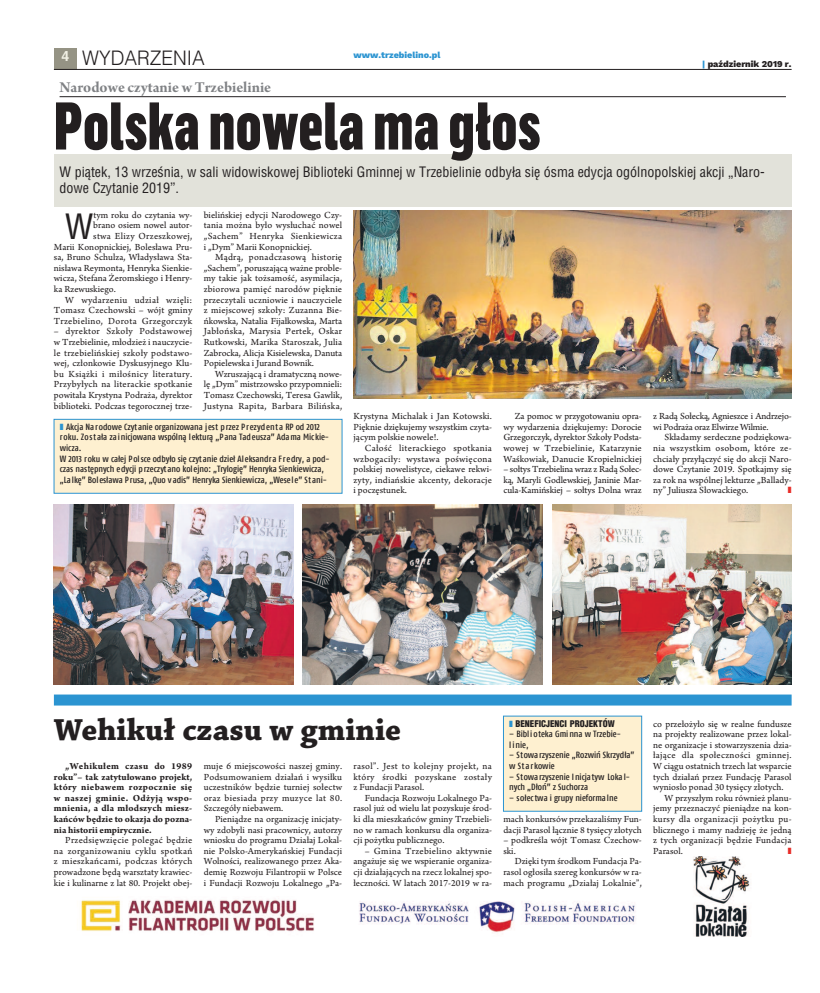
<style>
.page{position:relative;width:820px;height:993px;background:#fff}
.page>*{position:absolute;margin:0;border:0;box-sizing:border-box;transform-origin:0 0}
.t1{font:900 66px "Flama Condensed";color:#231f20;scale:.9 1}
.t2{font:33.9px "Switzerland Condensed";color:#231f20}
.t3{font:700 32px "Chaparral Pro";color:#231f20}
.t4{font:300 20px "Switzerland";color:#231f20;scale:.95 1}
.t5{font:16px "Arno Pro Bold Subhead";color:#808285}
.t6{font:14px/16px "Switzerland Condensed";color:#231f20}
.t7{font:9.8px/10.6px "Arno Pro Sm Text";color:#231f20;text-align:justify}
.t8{font:9.8px/10.6px "Arno Pro Bold Sm Text";color:#231f20;text-align:justify}
.t9{font:9.8px "Arno Pro Sm Text";letter-spacing:.03em;color:#231f20}
.t10{font:9.8px/10.6px "Arno Pro Sm Text";letter-spacing:-.02em;color:#231f20}
.t11{font:500 condensed 9px/10.6px "Fago Q4";letter-spacing:-.005em;color:#231f20}
.t12{font:900 9px "Switzerland Cond";letter-spacing:-.005em;color:#231f20}
.t13{font:800 9px "Work Sans";color:#2b94d1}
.t14{font:800 9px "Work Sans";color:#231f20}
.s1{color:#2b94d1}
</style>
<div class="page">
<div style="left:54px;top:154px;width:737px;height:53px;background:#e2e2da"></div>
<div style="left:54px;top:48px;width:23px;height:21px;background:#959384"></div>
<hr style="left:54px;top:69px;width:737px;height:1px;background:#231f20">
<div style="left:54px;top:694px;width:737px;height:11px;background:#2b94d1"></div>
<img style="left:81px;top:899px;width:233px;height:33px">
<img style="left:359px;top:901px;width:277px;height:32px">
<img style="left:693px;top:856px;width:57px;height:80px">
<div style="left:503px;top:716px;width:138px;height:94px;background:#fef0d0"></div>
<hr style="left:60px;top:96px;width:725px;height:1px;background:#231f20">
<img style="left:353px;top:211px;width:438px;height:187px">
<img style="left:54px;top:504px;width:239px;height:180px">
<img style="left:303px;top:504px;width:239px;height:180px">
<img style="left:552px;top:504px;width:239px;height:180px">
<div style="left:54px;top:419px;width:288px;height:74px;background:#fef0d0"></div>
<div style="left:54px;top:419px;width:288px;height:74px;border:1px solid #2b94d1"></div>
<h3 class="t4" style="left:61px;top:47px;width:152px"><sup>4</sup> WYDARZENIA</h3>
<p class="t13" style="left:353px;top:51px;width:89px">www.trzebielino.pl</p>
<p class="t14" style="left:701px;top:60px;width:91px"><span class="s1">|</span> październik 2019 r.</p>
<h3 class="t5" style="left:60px;top:81px;width:213px">Narodowe czytanie w Trzebielinie</h3>
<h1 class="t1" style="left:54px;top:102px;width:542px">Polska nowelama głos</h1>
<h3 class="t6" style="left:60px;top:164px;width:706px">W piątek, 13 września, w sali widowiskowej Biblioteki Gminnej w Trzebielinie odbyła się ósma edycja ogólnopolskiej akcji „Naro&shy;dowe Czytanie 2019”.</h3>
<h2 class="t2" style="left:65px;top:207px;width:30px">W</h2>
<p class="t7" style="left:93px;top:210px;width:100px">tym roku do czytania wy-</p>
<p class="t7" style="left:93px;top:221px;width:100px">brano osiem nowel autor-</p>
<p class="t9" style="left:93px;top:232px;width:100px">stwa Elizy Orzeszkowej,</p>
<p class="t7" style="left:54px;top:242px;width:140px">Marii Konopnickiej, Bolesława Pru-</p>
<p class="t7" style="left:54px;top:253px;width:140px">sa, Bruno Schulza, Władysława Sta-</p>
<p class="t7" style="left:54px;top:263px;width:140px">nisława Reymonta, Henryka Sienkie-</p>
<p class="t7" style="left:54px;top:274px;width:140px">wicza, Stefana Żeromskiego i Henry-</p>
<p class="t7" style="left:54px;top:284px;width:63px">ka Rzewuskiego.</p>
<p class="t9" style="left:65px;top:296px;width:128px">W wydarzeniu udział wzięli:</p>
<p class="t7" style="left:54px;top:306px;width:140px">Tomasz Czechowski – wójt gminy</p>
<p class="t9" style="left:54px;top:317px;width:140px">Trzebielino, Dorota Grzegorczyk</p>
<p class="t7" style="left:54px;top:327px;width:140px">– dyrektor Szkoły Podstawowej w Trzebielinie, młodzież i nauczycie&shy;le trzebielińskiej szkoły podstawo&shy;wej, członkowie Dyskusyjnego Klu&shy;bu Książki i miłośnicy literatury.<br>Przybyłych na literackie spotkanie powitała Krystyna Podraża, dyrektor biblioteki. Podczas tegorocznej trze-</p>
<p class="t7" style="left:204px;top:210px;width:140px">bielińskiej edycji Narodowego Czy&shy;tania można było wysłuchać nowel „Sachem” Henryka Sienkiewicza i „Dym” Marii Konopnickiej.</p>
<p class="t7" style="left:204px;top:253px;width:140px;text-indent:11px">Mądrą, ponadczasową historię „Sachem”, poruszającą ważne proble&shy;my takie jak tożsamość, asymilacja, zbiorowa pamięć narodów pięknie przeczytali uczniowie i nauczyciele z miejscowej szkoły: Zuzanna Bie&shy;ńkowska, Natalia Fijałkowska, Marta Jabłońska, Marysia Pertek, Oskar Rutkowski, Marika Staroszak, Julia Zabrocka, Alicja Kisielewska, Danuta Popielewska i Jurand Bownik.</p>
<p class="t7" style="left:204px;top:369px;width:140px;text-indent:11px">Wzruszającą i dramatyczną nowe&shy;lę „Dym” mistrzowsko przypomnieli:<br>Tomasz Czechowski, Teresa Gawlik, Justyna Rapita, Barbara Bilińska,</p>
<p class="t11" style="left:60px;top:421px;width:271px"><span class="s1">❚</span> Akcja Narodowe Czytanie organizowana jest przez Prezydenta RP od 2012 roku. Została zainicjowana wspólną lekturą „Pana Tadeusza” Adama Mickie&shy;wicza.<br>W 2013 roku w całej Polsce odbyło się czytanie dzieł Aleksandra Fredry, a pod&shy;czas następnych edycji przeczytano kolejno: „Trylogię” Henryka Sienkiewicza, „Lalkę” Bolesława Prusa, „Quo vadis” Henryka Sienkiewicza, „Wesele” Stani-</p>
<p class="t7" style="left:353px;top:411px;width:140px">Krystyna Michalak i Jan Kotowski.<br>Pięknie dziękujemy wszystkim czyta&shy;jącym polskie nowele!.</p>
<p class="t7" style="left:353px;top:443px;width:140px;text-indent:11px">Całość literackiego spotkania wzbogaciły: wystawa poświęcona polskiej nowelistyce, ciekawe rekwi&shy;zyty, indiańskie akcenty, dekoracje i poczęstunek.</p>
<p class="t7" style="left:503px;top:411px;width:140px;text-indent:11px">Za pomoc w przygotowaniu opra&shy;wy wydarzenia dziękujemy: Dorocie Grzegorczyk, dyrektor Szkoły Podsta&shy;wowej w Trzebielinie, Katarzynie Waśkowiak, Danucie Kropielnickiej</p>
<p class="t7" style="left:503px;top:464px;width:140px">– sołtys Trzebielina wraz z Radą Sołec&shy;ką, Maryli Godlewskiej, Janinie Mar&shy;cula-Kamińskiej – sołtys Dolna wraz</p>
<p class="t10" style="left:653px;top:411px;width:140px">z Radą Sołecką, Agnieszce i Andrzejo&shy;wi Podraża oraz Elwirze Wilmie.</p>
<p class="t7" style="left:653px;top:433px;width:140px;text-indent:11px">Składamy serdeczne podziękowa&shy;nia wszystkim osobom, które ze&shy;chciały przyłączyć się do akcji Naro&shy;dowe Czytanie 2019. Spotkajmy się za rok na wspólnej lekturze „Ballady&shy;ny” Juliusza Słowackiego.</p>
<h3 class="t3" style="left:54px;top:717px;width:349px">wehikuł czasu w gminie</h3>
<p class="t12" style="left:509px;top:718px;width:107px"><span class="s1">❚</span> BENEFICJENCI PROJEKTÓW</p>
<p class="t11" style="left:509px;top:728px;width:113px">– Biblioteka Gminna w Trzebie&shy;linie,</p>
<p class="t11" style="left:509px;top:749px;width:127px">– Stowarzyszenie „Rozwiń Skrzydła” w Starkowie</p>
<p class="t11" style="left:509px;top:770px;width:122px">– Stowarzyszenie Inicjatyw Lokal&shy;nych „Dłoń” z Suchorza</p>
<p class="t11" style="left:509px;top:792px;width:110px">– sołectwa i grupy nieformalne</p>
<p class="t7" style="left:353px;top:761px;width:140px">rasol”. Jest to kolejny projekt, na który środki pozyskane zostały z Fundacji Parasol.</p>
<p class="t7" style="left:353px;top:793px;width:140px;text-indent:11px">Fundacja Rozwoju Lokalnego Pa&shy;rasol już od wielu lat pozyskuje środ&shy;ki dla mieszkańców gminy Trzebieli&shy;no w ramach konkursu dla organiza&shy;cji pożytku publicznego.</p>
<p class="t7" style="left:353px;top:846px;width:140px;text-indent:11px">– Gmina Trzebielino aktywnie angażuje się we wspieranie organiza&shy;cji działających na rzecz lokalnej spo&shy;łeczności. W latach 2017-2019 w ra-</p>
<p class="t8" style="left:54px;top:761px;width:140px;text-indent:11px">„Wehikułem czasu do 1989 roku”– tak zatytułowano projekt, który niebawem rozpocznie się w naszej gminie. Odżyją wspo&shy;mnienia, a dla młodszych miesz&shy;kańców będzie to okazja do pozna&shy;nia historii empirycznie.</p>
<p class="t7" style="left:54px;top:835px;width:140px;text-indent:11px">Przedsięwzięcie polegać będzie na zorganizowaniu cyklu spotkań z mieszkańcami, podczas których prowadzone będą warsztaty krawiec&shy;kie i kulinarne z lat 80. Projekt obej-</p>
<p class="t7" style="left:204px;top:761px;width:140px">muje 6 miejscowości naszej gminy.<br>Podsumowaniem działań i wysiłku uczestników będzie turniej sołectw oraz biesiada przy muzyce lat 80.<br>Szczegóły niebawem.</p>
<p class="t7" style="left:204px;top:814px;width:140px;text-indent:11px">Pieniądze na organizację inicjaty&shy;wy zdobyli nasi pracownicy, autorzy wniosku do programu Działaj Lokal&shy;nie Polsko-Amerykańskiej Fundacji Wolności, realizowanego przez Aka&shy;demię Rozwoju Filantropii w Polsce i Fundacji Rozwoju Lokalnego „Pa-</p>
<p class="t7" style="left:503px;top:814px;width:140px">mach konkursów przekazaliśmy Fun&shy;dacji Parasol łącznie 8 tysięcy złotych</p>
<p class="t7" style="left:503px;top:835px;width:140px">– podkreśla wójt Tomasz Czechow&shy;ski.</p>
<p class="t7" style="left:503px;top:856px;width:140px;text-indent:11px">Dzięki tym środkom Fundacja Pa&shy;rasol ogłosiła szereg konkursów w ra&shy;mach programu „Działaj Lokalnie”,</p>
<p class="t7" style="left:653px;top:719px;width:140px">co przełożyło się w realne fundusze</p>
<p class="t7" style="left:653px;top:729px;width:140px">na projekty realizowane przez lokal-</p>
<p class="t7" style="left:653px;top:740px;width:140px">ne organizacje i stowarzyszenia dzia-</p>
<p class="t9" style="left:653px;top:751px;width:140px">łające dla społeczności gminnej.</p>
<p class="t7" style="left:653px;top:761px;width:140px">W ciągu ostatnich trzech lat wsparcie</p>
<p class="t7" style="left:653px;top:772px;width:140px">tych działań przez Fundację Parasol</p>
<p class="t7" style="left:653px;top:782px;width:132px">wyniosło ponad 30 tysięcy złotych.</p>
<p class="t7" style="left:664px;top:793px;width:128px">W przyszłym roku również planu-</p>
<p class="t7" style="left:653px;top:803px;width:140px">jemy przeznaczyć pieniądze na kon-</p>
<p class="t9" style="left:653px;top:815px;width:140px">kursy dla organizacji pożytku pu-</p>
<p class="t7" style="left:653px;top:824px;width:140px">blicznego i mamy nadzieję że jedną</p>
<p class="t7" style="left:653px;top:835px;width:140px">z tych organizacji będzie Fundacja</p>
<p class="t7" style="left:653px;top:846px;width:31px">Parasol.</p>
</div>
